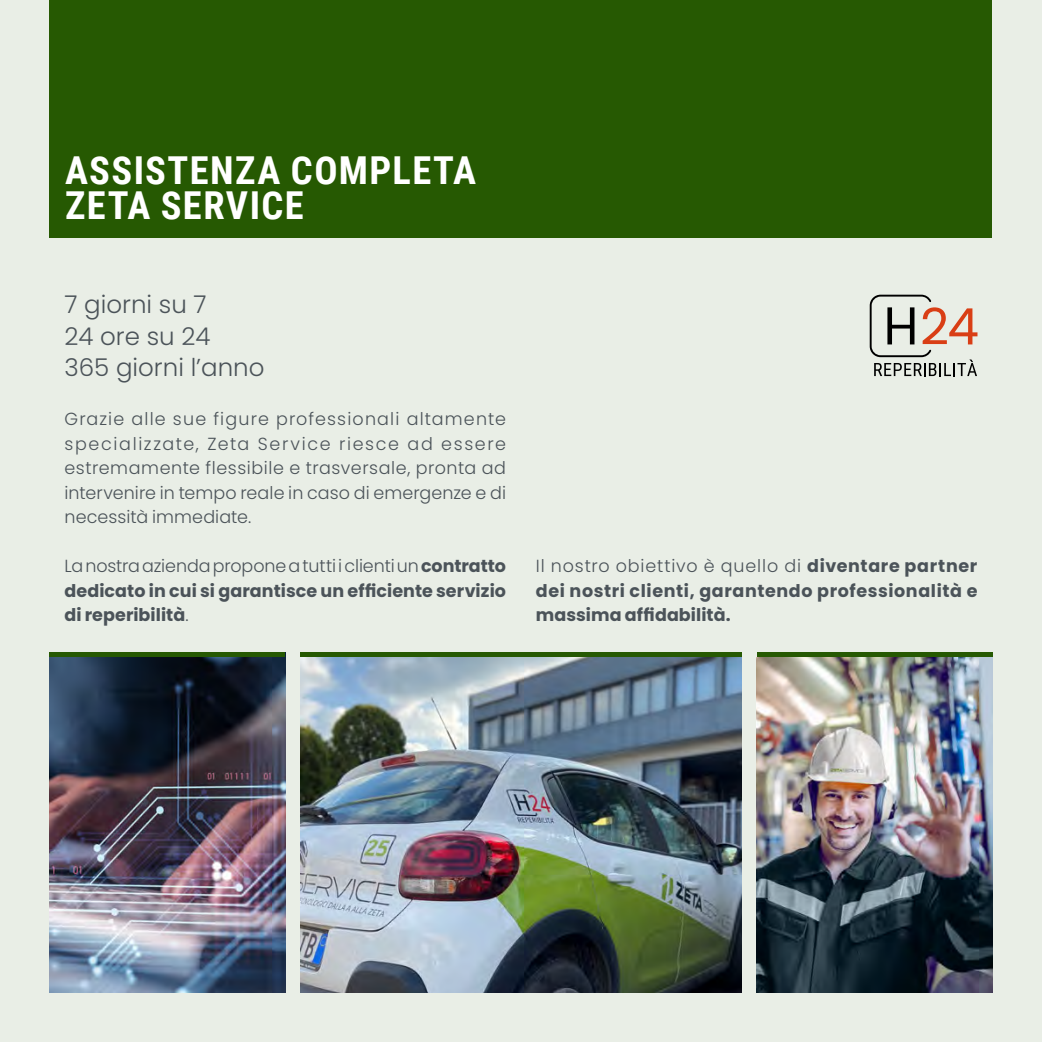
<style>
.page{position:relative;width:1042px;height:1042px;background:#e9eee6}
.page>*{position:absolute;margin:0;border:0;box-sizing:border-box;transform-origin:0 0}
.t1{font:700 38.5px/35px "Roboto Condensed";letter-spacing:.035em;color:#fff}
.t2{font:300 24.5px/31.5px "Poppins";color:#4b5359}
.t3{font:700 17.5px/24.5px "Poppins";letter-spacing:.005em;color:#4b5359;text-align:justify}
.t4{font:300 17.5px/24.5px "Poppins";letter-spacing:.005em;color:#4b5359;text-align:justify}
.s1{font-weight:300}
</style>
<div class="page">
<div style="left:50px;top:0;width:942px;height:238px;background:#265902"></div>
<img style="left:50px;top:657px;width:235px;height:335px">
<img style="left:300px;top:657px;width:442px;height:335px">
<img style="left:756px;top:657px;width:236px;height:335px">
<div style="left:50px;top:652px;width:235px;height:5px;background:#265902"></div>
<div style="left:300px;top:652px;width:442px;height:5px;background:#265902"></div>
<div style="left:756px;top:652px;width:236px;height:5px;background:#265902"></div>
<svg style="left:870px;top:295px;width:107px;height:81px"></svg>
<h1 class="t1" style="left:65px;top:152px;width:412px">ASSISTENZA COMPLETA<br>ZETA SERVICE</h1>
<h2 class="t2" style="left:64px;top:289px;width:201px">7 giorni su 7<br>24 ore su 24<br>365 giorni l’anno</h2>
<p class="t4" style="left:64px;top:407px;width:443px">Grazie alle sue figure professionali altamente specializzate, Zeta Service riesce ad essere estremamente flessibile e trasversale, pronta ad intervenire in tempo reale in caso di emergenze e di necessità immediate.</p>
<p class="t3" style="left:64px;top:554px;width:443px"><span class="s1">La nostra azienda propone a tutti i clienti un</span> contratto dedicato in cui si garantisce un efficiente servizio di reperibilità<span class="s1">.</span></p>
<p class="t3" style="left:536px;top:554px;width:443px"><span class="s1">Il nostro obiettivo è quello di</span> diventare partner dei nostri clienti, garantendo professionalità e massima affidabilità.</p>
</div>
